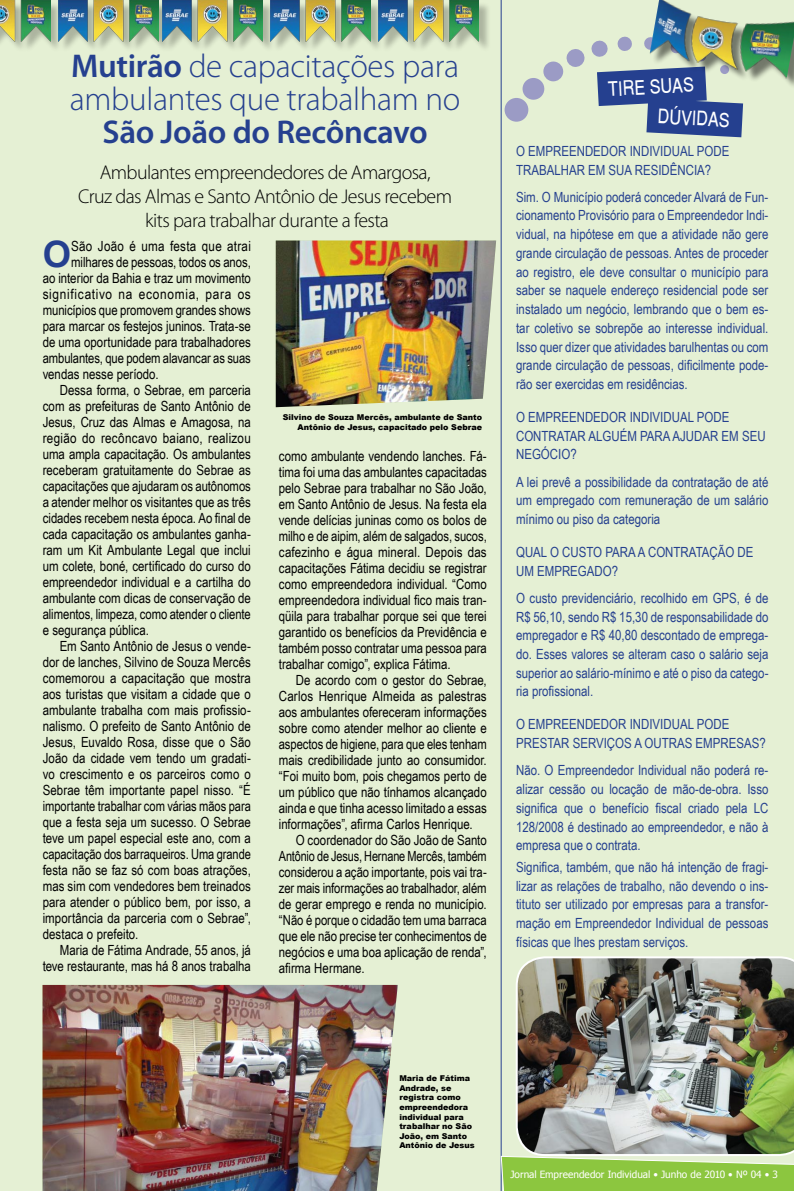
<style>
.page{position:relative;width:794px;height:1191px;background:#e5f0d4}
.page>*{position:absolute;margin:0;border:0;box-sizing:border-box;transform-origin:0 0}
.t1{font:700 36.4px "Arial";color:#25408f}
.t2{font:300 33px/33px "Myriad Pro";letter-spacing:-.01em;color:#25408f}
.t3{font:600 33px "Myriad Pro";letter-spacing:-.01em;color:#25408f}
.t4{font:300 20px/24px "Myriad Pro";letter-spacing:-.03em;color:#000;text-align:center}
.t5{font:19.8px "Switzerland Narrow Plain";color:#fff}
.t6{font:14px/16px "Arial Narrow";color:#000;text-align:justify}
.t7{font:14px/18.7px "Arial Narrow";color:#25408f;text-align:justify}
.t8{font:14px "Arial Narrow";color:#000;scale:.96 1}
.t9{font:14px "Arial Narrow";letter-spacing:.02em;color:#000}
.t10{font:14px "Arial Narrow";letter-spacing:.045em;color:#000;scale:1.04 1}
.t11{font:10px "Tahoma";color:#fff}
.t12{font:900 8px/9.6px "Arial";color:#000;text-align:right}
.s1{font-weight:600}
</style>
<div class="page">
<div style="left:0;top:2px;width:495px;height:56px;background:#000;opacity:.25"></div>
<img style="left:58px;top:0;width:100px;height:41px">
<img style="left:0;top:0;width:50px;height:41px">
<img style="left:378px;top:0;width:101px;height:41px">
<img style="left:270px;top:0;width:101px;height:41px">
<img style="left:162px;top:0;width:100px;height:41px">
<img style="left:516px;top:956px;width:278px;height:199px">
<svg style="left:597px;top:69px;width:146px;height:68px"></svg>
<div style="left:504px;top:98px;width:24px;height:24px;background:#9b9bc5;border-radius:50%"></div>
<svg style="left:522px;top:49px;width:63px;height:51px"></svg>
<svg style="left:591px;top:40px;width:17px;height:17px"></svg>
<svg style="left:617px;top:36px;width:15px;height:15px"></svg>
<svg style="left:644px;top:37px;width:5px;height:13px"></svg>
<hr style="left:500px;top:0;width:1px;height:1191px;background:#25408f">
<img style="left:276px;top:240px;width:220px;height:167px">
<img style="left:43px;top:985px;width:355px;height:206px">
<div style="left:651px;top:0;width:143px;height:96px;background:#000;opacity:.5"></div>
<img style="left:649px;top:0;width:145px;height:79px">
<svg style="left:501px;top:1155px;width:293px;height:36px;background:#9ccd5a"></svg>
<h2 class="t2" style="left:70px;top:49px;width:392px"><span class="s1">Mutirão</span> de capacitações para ambulantes que trabalham no</h2>
<h2 class="t3" style="left:102px;top:111px;width:327px">São João do Recôncavo</h2>
<h3 class="t4" style="left:78px;top:160px;width:375px">Ambulantes empreendedores de Amargosa,<br>Cruz das Almas e Santo Antônio de Jesus recebem kits para trabalhar durante a festa</h3>
<h1 class="t1" style="left:43px;top:229px;width:30px">O</h1>
<p class="t6" style="left:71px;top:237px;width:181px">São João é uma festa que atrai</p>
<p class="t6" style="left:71px;top:253px;width:181px">milhares de pessoas, todos os anos,</p>
<p class="t6" style="left:43px;top:269px;width:210px">ao interior da Bahia e traz um movimento</p>
<p class="t10" style="left:43px;top:283px;width:202px">significativo na economia, para os</p>
<p class="t6" style="left:43px;top:301px;width:210px">municípios que promovem grandes shows</p>
<p class="t6" style="left:43px;top:317px;width:210px">para marcar os festejos juninos. Trata-se</p>
<p class="t6" style="left:43px;top:333px;width:210px">de uma oportunidade para trabalhadores</p>
<p class="t6" style="left:43px;top:349px;width:210px">ambulantes, que podem alavancar as suas</p>
<p class="t6" style="left:43px;top:365px;width:117px">vendas nesse período.</p>
<p class="t6" style="left:60px;top:381px;width:193px">Dessa forma, o Sebrae, em parceria</p>
<p class="t6" style="left:43px;top:397px;width:210px">com as prefeituras de Santo Antônio de</p>
<p class="t6" style="left:43px;top:413px;width:210px">Jesus, Cruz das Almas e Amagosa, na</p>
<p class="t9" style="left:43px;top:427px;width:210px">região do recôncavo baiano, realizou</p>
<p class="t6" style="left:43px;top:445px;width:210px">uma ampla capacitação. Os ambulantes</p>
<p class="t6" style="left:43px;top:461px;width:210px">receberam gratuitamente do Sebrae as</p>
<p class="t6" style="left:43px;top:477px;width:210px">capacitações que ajudaram os autônomos</p>
<p class="t6" style="left:43px;top:493px;width:210px">a atender melhor os visitantes que as três</p>
<p class="t6" style="left:43px;top:509px;width:210px">cidades recebem nesta época. Ao final de</p>
<p class="t6" style="left:43px;top:525px;width:210px">cada capacitação os ambulantes ganha-</p>
<p class="t6" style="left:43px;top:541px;width:210px">ram um Kit Ambulante Legal que inclui</p>
<p class="t6" style="left:43px;top:557px;width:210px">um colete, boné, certificado do curso do</p>
<p class="t6" style="left:43px;top:573px;width:210px">empreendedor individual e a cartilha do</p>
<p class="t6" style="left:43px;top:589px;width:210px">ambulante com dicas de conservação de</p>
<p class="t6" style="left:43px;top:605px;width:210px">alimentos, limpeza, como atender o cliente</p>
<p class="t6" style="left:43px;top:621px;width:108px">e segurança pública.</p>
<p class="t6" style="left:60px;top:637px;width:193px">Em Santo Antônio de Jesus o vende-</p>
<p class="t6" style="left:43px;top:653px;width:210px">dor de lanches, Silvino de Souza Mercês</p>
<p class="t6" style="left:43px;top:669px;width:210px">comemorou a capacitação que mostra</p>
<p class="t6" style="left:43px;top:685px;width:210px">aos turistas que visitam a cidade que o</p>
<p class="t6" style="left:43px;top:701px;width:210px">ambulante trabalha com mais profissio-</p>
<p class="t6" style="left:43px;top:717px;width:210px">nalismo. O prefeito de Santo Antônio de</p>
<p class="t6" style="left:43px;top:733px;width:210px">Jesus, Euvaldo Rosa, disse que o São</p>
<p class="t6" style="left:43px;top:749px;width:210px">João da cidade vem tendo um gradati-</p>
<p class="t6" style="left:43px;top:765px;width:210px">vo crescimento e os parceiros como o</p>
<p class="t6" style="left:43px;top:781px;width:210px">Sebrae têm importante papel nisso. “É</p>
<p class="t6" style="left:43px;top:797px;width:210px">importante trabalhar com várias mãos para</p>
<p class="t6" style="left:43px;top:813px;width:210px">que a festa seja um sucesso. O Sebrae</p>
<p class="t6" style="left:43px;top:829px;width:210px">teve um papel especial este ano, com a</p>
<p class="t8" style="left:43px;top:843px;width:218px">capacitação dos barraqueiros. Uma grande</p>
<p class="t6" style="left:43px;top:861px;width:210px">festa não se faz só com boas atrações,</p>
<p class="t6" style="left:43px;top:877px;width:210px">mas sim com vendedores bem treinados</p>
<p class="t6" style="left:43px;top:893px;width:210px">para atender o público bem, por isso, a</p>
<p class="t6" style="left:43px;top:909px;width:210px">importância da parceria com o Sebrae”,</p>
<p class="t6" style="left:43px;top:925px;width:97px">destaca o prefeito.</p>
<p class="t6" style="left:60px;top:941px;width:193px">Maria de Fátima Andrade, 55 anos, já</p>
<p class="t6" style="left:43px;top:957px;width:210px">teve restaurante, mas há 8 anos trabalha</p>
<p class="t12" style="left:283px;top:412px;width:201px">Silvino de Souza Mercês, ambulante de Santo<br>Antônio de Jesus, capacitado pelo Sebrae</p>
<p class="t6" style="left:279px;top:447px;width:209px">como ambulante vendendo lanches. Fá&shy;tima foi uma das ambulantes capacitadas pelo Sebrae para trabalhar no São João, em Santo Antônio de Jesus. Na festa ela vende delícias juninas como os bolos de milho e de aipim, além de salgados, sucos, cafezinho e água mineral. Depois das capacitações Fátima decidiu se registrar como empreendedora individual. “Como empreendedora individual fico mais tran&shy;qüila para trabalhar porque sei que terei garantido os benefícios da Previdência e também posso contratar uma pessoa para trabalhar comigo”, explica Fátima.</p>
<p class="t6" style="left:279px;top:671px;width:209px;text-indent:17px">De acordo com o gestor do Sebrae, Carlos Henrique Almeida as palestras aos ambulantes ofereceram informações sobre como atender melhor ao cliente e aspectos de higiene, para que eles tenham mais credibilidade junto ao consumidor. “Foi muito bom, pois chegamos perto de um público que não tínhamos alcançado ainda e que tinha acesso limitado a essas informações”, afirma Carlos Henrique.</p>
<p class="t6" style="left:279px;top:831px;width:209px;text-indent:17px">O coordenador do São João de Santo Antônio de Jesus, Hernane Mercês, também considerou a ação importante, pois vai tra&shy;zer mais informações ao trabalhador, além de gerar emprego e renda no município. “Não é porque o cidadão tem uma barraca que ele não precise ter conhecimentos de negócios e uma boa aplicação de renda”, afirma Hermane.</p>
<h3 class="t5" style="left:607px;top:77px;width:87px;rotate:-3deg">tire suas</h3>
<h3 class="t5" style="left:658px;top:104px;width:74px;rotate:3deg">dúvidas</h3>
<p class="t7" style="left:516px;top:141px;width:215px">O EMPREENDEDOR INDIVIDUAL PODE<br>TRABALHAR EM SUA RESIDÊNCIA?</p>
<p class="t7" style="left:516px;top:187px;width:254px">Sim. O Município poderá conceder Alvará de Fun&shy;cionamento Provisório para o Empreendedor Indi&shy;vidual, na hipótese em que a atividade não gere grande circulação de pessoas. Antes de proceder ao registro, ele deve consultar o município para saber se naquele endereço residencial pode ser instalado um negócio, lembrando que o bem es&shy;tar coletivo se sobrepõe ao interesse individual.<br>Isso quer dizer que atividades barulhentas ou com grande circulação de pessoas, dificilmente pode&shy;rão ser exercidas em residências.</p>
<p class="t7" style="left:516px;top:407px;width:251px;text-align:left">O EMPREENDEDOR INDIVIDUAL PODE<br>CONTRATAR ALGUÉM PARA AJUDAR EM SEU<br>NEGÓCIO?</p>
<p class="t7" style="left:516px;top:472px;width:254px">A lei prevê a possibilidade da contratação de até um empregado com remuneração de um salário mínimo ou piso da categoria</p>
<p class="t7" style="left:516px;top:542px;width:239px">QUAL O CUSTO PARA A CONTRATAÇÃO DE<br>UM EMPREGADO?</p>
<p class="t7" style="left:516px;top:588px;width:254px">O custo previdenciário, recolhido em GPS, é de R$ 56,10, sendo R$ 15,30 de responsabilidade do empregador e R$ 40,80 descontado de emprega&shy;do. Esses valores se alteram caso o salário seja superior ao salário-mínimo e até o piso da catego&shy;ria profissional.</p>
<p class="t7" style="left:516px;top:714px;width:251px">O EMPREENDEDOR INDIVIDUAL PODE<br>PRESTAR SERVIÇOS A OUTRAS EMPRESAS?</p>
<p class="t7" style="left:516px;top:760px;width:254px">Não. O Empreendedor Individual não poderá re&shy;alizar cessão ou locação de mão-de-obra. Isso significa que o benefício fiscal criado pela LC 128/2008 é destinado ao empreendedor, e não à empresa que o contrata.</p>
<p class="t7" style="left:516px;top:857px;width:254px">Significa, também, que não há intenção de fragi&shy;lizar as relações de trabalho, não devendo o ins&shy;tituto ser utilizado por empresas para a transfor&shy;mação em Empreendedor Individual de pessoas físicas que lhes prestam serviços.</p>
<p class="t12" style="left:399px;top:1073px;width:77px;text-align:left">Maria de Fátima<br>Andrade, se registra como empreendedora individual para trabalhar no São<br>João, em Santo<br>Antônio de Jesus</p>
<p class="t11" style="left:510px;top:1167px;width:269px">Jornal Empreendedor Individual • Junho de 2010 • Nº 04 • 3</p>
</div>
